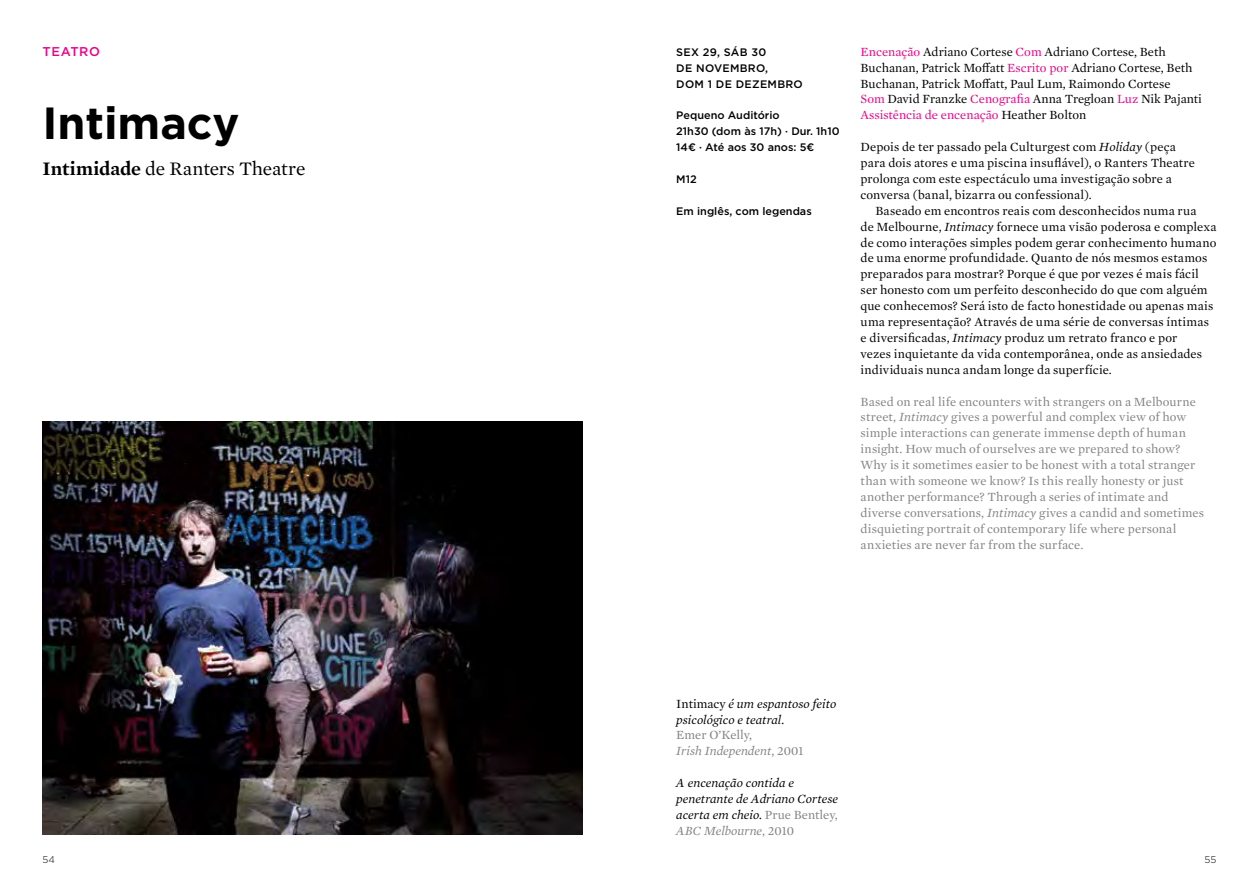
<style>
.page{position:relative;width:1259px;height:893px;background:#fff}
.page>*{position:absolute;margin:0;border:0;box-sizing:border-box;transform-origin:0 0}
.t1{font:700 45px "Gotham";letter-spacing:-.005em;color:#000}
.t2{font:19.5px "Mercury Text G1";letter-spacing:-.01em;color:#000}
.t3{font:12.75px/15.9px "Mercury Text G1";color:#000}
.t4{font:12.75px/15.9px "Mercury Text G1";letter-spacing:.01em;color:#858382}
.t5{font:italic 12.75px/15.9px "Mercury Text G1";color:#000}
.t6{font:500 12.75px "Gotham";letter-spacing:.045em;color:#ec0087}
.t7{font:500 10.8px/15.9px "Gotham";color:#000}
.t8{font:500 10.8px/15.9px "Gotham";letter-spacing:.025em;color:#000}
.t9{font:300 9.75px "Gotham";color:#000}
.s1{font-weight:600}
.s2{color:#ec0087}
.s3{font-style:italic}
.s4{font-style:normal}
.s5{font-style:normal;color:#858382}
.s6{color:#858382}
</style>
<div class="page">
<img style="left:43px;top:421px;width:540px;height:414px">
<p class="t6" style="left:43px;top:43px;width:59px">TEATRO</p>
<h1 class="t1" style="left:43px;top:94px;width:198px">Intimacy</h1>
<h2 class="t2" style="left:43px;top:155px;width:264px"><span class="s1">Intimidade</span> de Ranters Theatre</h2>
<p class="t8" style="left:676px;top:44px;width:128px">SEX 29, SÁB 30<br>DE NOVEMBRO,<br>DOM 1 DE DEZEMBRO</p>
<p class="t7" style="left:676px;top:107px;width:165px">Pequeno Auditório<br>21h30 (dom às 17h) · Dur. 1h10<br>14€ · Até aos 30 anos: 5€</p>
<p class="t7" style="left:676px;top:171px;width:22px">M12</p>
<p class="t7" style="left:676px;top:203px;width:137px">Em inglês, com legendas</p>
<p class="t3" style="left:860px;top:43px;width:343px"><span class="s2">Encenação</span> Adriano Cortese <span class="s2">Com</span> Adriano Cortese, Beth Buchanan, Patrick Moffatt <span class="s2">Escrito por</span> Adriano Cortese, Beth Buchanan, Patrick Moffatt, Paul Lum, Raimondo Cortese<br><span class="s2">Som</span> David Franzke <span class="s2">Cenografia</span> Anna Tregloan <span class="s2">Luz</span> Nik Pajanti <span class="s2">Assistência de encenação</span> Heather Bolton</p>
<p class="t3" style="left:860px;top:138px;width:336px">Depois de ter passado pela Culturgest com <span class="s3">Holiday</span> (peça para dois atores e uma piscina insuflável), o Ranters Theatre prolonga com este espectáculo uma investigação sobre a conversa (banal, bizarra ou confessional).</p>
<p class="t3" style="left:860px;top:202px;width:357px;text-indent:15px">Baseado em encontros reais com desconhecidos numa rua<br>de Melbourne, <span class="s3">Intimacy</span> fornece uma visão poderosa e complexa de como interações simples podem gerar conhecimento humano de uma enorme profundidade. Quanto de nós mesmos estamos preparados para mostrar? Porque é que por vezes é mais fácil ser honesto com um perfeito desconhecido do que com alguém que conhecemos? Será isto de facto honestidade ou apenas mais uma representação? Através de uma série de conversas íntimas e diversificadas, <span class="s3">Intimacy</span> produz um retrato franco e por<br>vezes inquietante da vida contemporânea, onde as ansiedades individuais nunca andam longe da superfície.</p>
<p class="t4" style="left:860px;top:393px;width:345px">Based on real life encounters with strangers on a Melbourne street, <span class="s3">Intimacy</span> gives a powerful and complex view of how simple interactions can generate immense depth of human insight. How much of ourselves are we prepared to show?<br>Why is it sometimes easier to be honest with a total stranger than with someone we know? Is this really honesty or just another performance? Through a series of intimate and diverse conversations, <span class="s3">Intimacy</span> gives a candid and sometimes disquieting portrait of contemporary life where personal anxieties are never far from the surface.</p>
<p class="t5" style="left:676px;top:695px;width:162px"><span class="s4">Intimacy</span> é um espantoso feito psicológico e teatral.</p>
<p class="t4" style="left:676px;top:727px;width:129px">Emer O’Kelly,<br><span class="s3">Irish Independent</span>, 2001</p>
<p class="t5" style="left:676px;top:774px;width:163px">A encenação contida e penetrante de Adriano Cortese acerta em cheio. <span class="s5">Prue Bentley,<br></span><span class="s6">ABC Melbourne</span><span class="s5">, 2010</span></p>
<p class="t9" style="left:43px;top:854px;width:14px">54</p>
<p class="t9" style="left:1204px;top:854px;width:13px">55</p>
</div>
